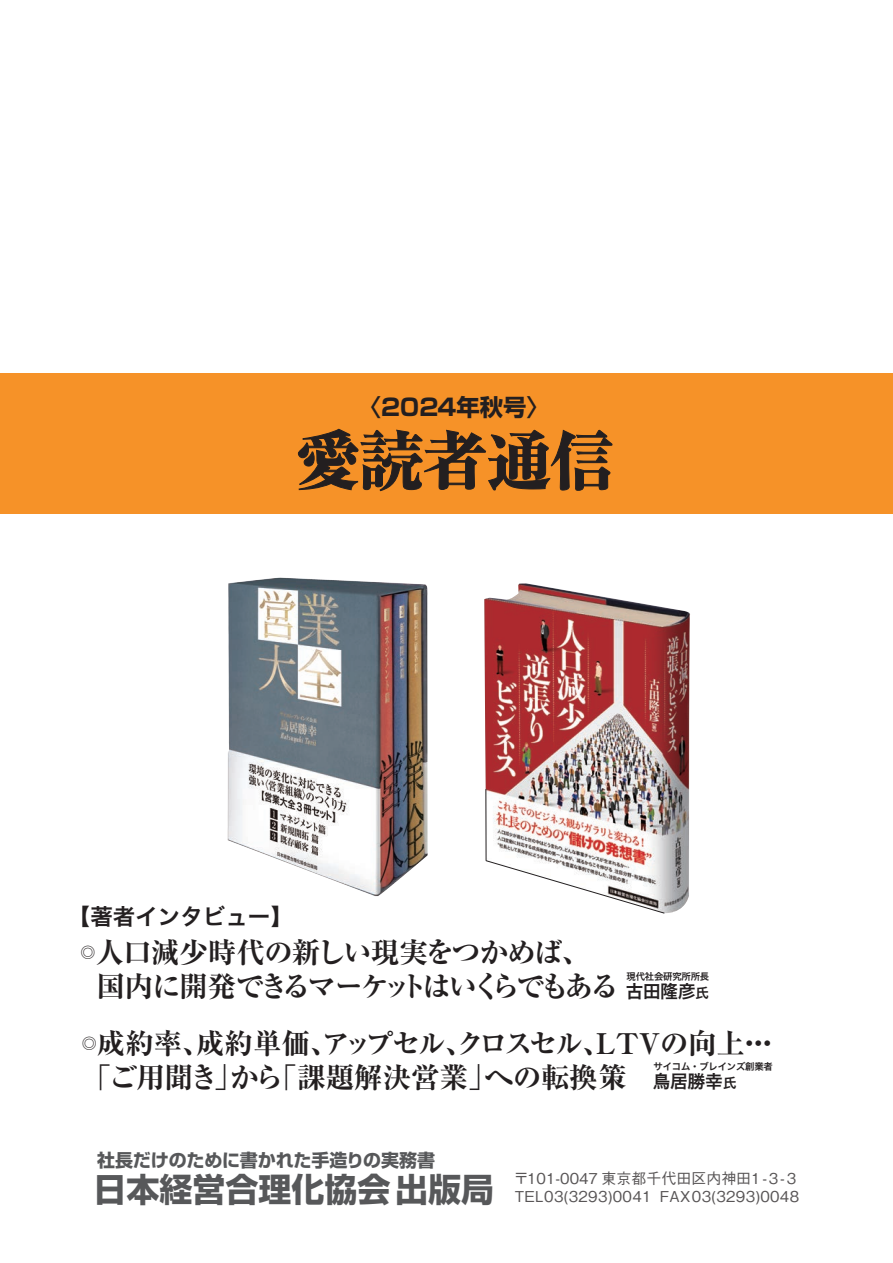
<style>
.page{position:relative;width:893px;height:1263px;background:#fff}
.page>*{position:absolute;margin:0;border:0;box-sizing:border-box;transform-origin:0 0}
.t1{font:800 64.65px "Ryumin Pro";letter-spacing:-.04em;color:#231f20}
.t2{font:700 expanded 28.5px/34.2px "Ryumin Pro";color:#231f20}
.t3{font:700 expanded 28.5px/34.2px "Ryumin Pro";letter-spacing:-.06em;color:#231f20}
.t4{font:700 23.25px "Shin Go Pro";color:#231f20}
.t5{font:22.5px "Hiragino Kaku W6 90 msp RKSJ H";color:#231f20}
.t6{font:700 18px "Shin Go Pro";letter-spacing:-.01em;color:#57585a}
.t7{font:17.85px "Hiragino Kaku W6 90 msp RKSJ H";color:#231f20}
.t8{font:500 15px/18px "Gothic BBB Pro";letter-spacing:.02em;color:#231f20;text-align:right}
.t9{font:9.45px "Hiragino Kaku W6 90 msp RKSJ H";letter-spacing:-.02em;color:#231f20}
.s1{font-weight:500}
.s2{font-family:"Hiragino Kaku W6 90 msp RKSJ H";font-weight:400;font-stretch:normal;font-size:17.85px}
.s3{font-family:"Hiragino Kaku W6 90 msp RKSJ H";font-weight:400;font-stretch:normal;font-size:13.65px}
.s4{font-size:13.65px}
.s5{font-family:"Shin Go Pro";font-weight:700;font-size:33px;color:#57585a}
</style>
<div class="page">
<div style="left:0;top:373px;width:893px;height:141px;background:#f69228"></div>
<svg style="left:298px;top:429px;width:314px;height:62px"></svg>
<img style="left:484px;top:583px;width:206px;height:330px">
<hr style="left:486px;top:789px;width:1px;height:72px;background:#231f20">
<svg style="left:485px;top:860px;width:180px;height:54px"></svg>
<img style="left:227px;top:577px;width:201px;height:320px">
<h3 class="t4" style="left:358px;top:388px;width:194px"><span class="s1">〈</span>2024年秋号<span class="s1">〉</span></h3>
<h1 class="t1" style="left:295px;top:410px;width:321px">愛読者通信</h1>
<h3 class="t5" style="left:68px;top:905px;width:226px">【著者インタビュー】</h3>
<h2 class="t3" style="left:96px;top:933px;width:524px;text-indent:-16px"><sup>◎</sup>人口減少時代の新しい現実をつかめば、国内に開発できるマーケットはいくらでもある</h2>
<h2 class="t2" style="left:82px;top:1024px;width:701px"><sup>◎</sup>成約率、成約単価、アップセル、クロスセル、LTVの向上・・・　「ご用聞き」から「課題解決営業」への転換策 <span class="s2">鳥居勝幸</span><span class="s3">氏</span></h2>
<p class="t9" style="left:626px;top:972px;width:84px">現代社会研究所所長</p>
<p class="t7" style="left:626px;top:982px;width:85px">古田隆彦<span class="s4">氏</span></p>
<p class="t9" style="left:654px;top:1062px;width:121px">サイコム・ブレインズ創業者</p>
<p class="t6" style="left:97px;top:1145px;width:340px">社長だけのために書かれた手造りの実務書</p>
<p class="t8" style="left:93px;top:1167px;width:707px">〒101-0047 東京都千代田区内神田1-3-3<br><span class="s5">日本経営合理化協会出版局</span> TEL03(3293)0041 FAX03(3293)0048</p>
</div>
